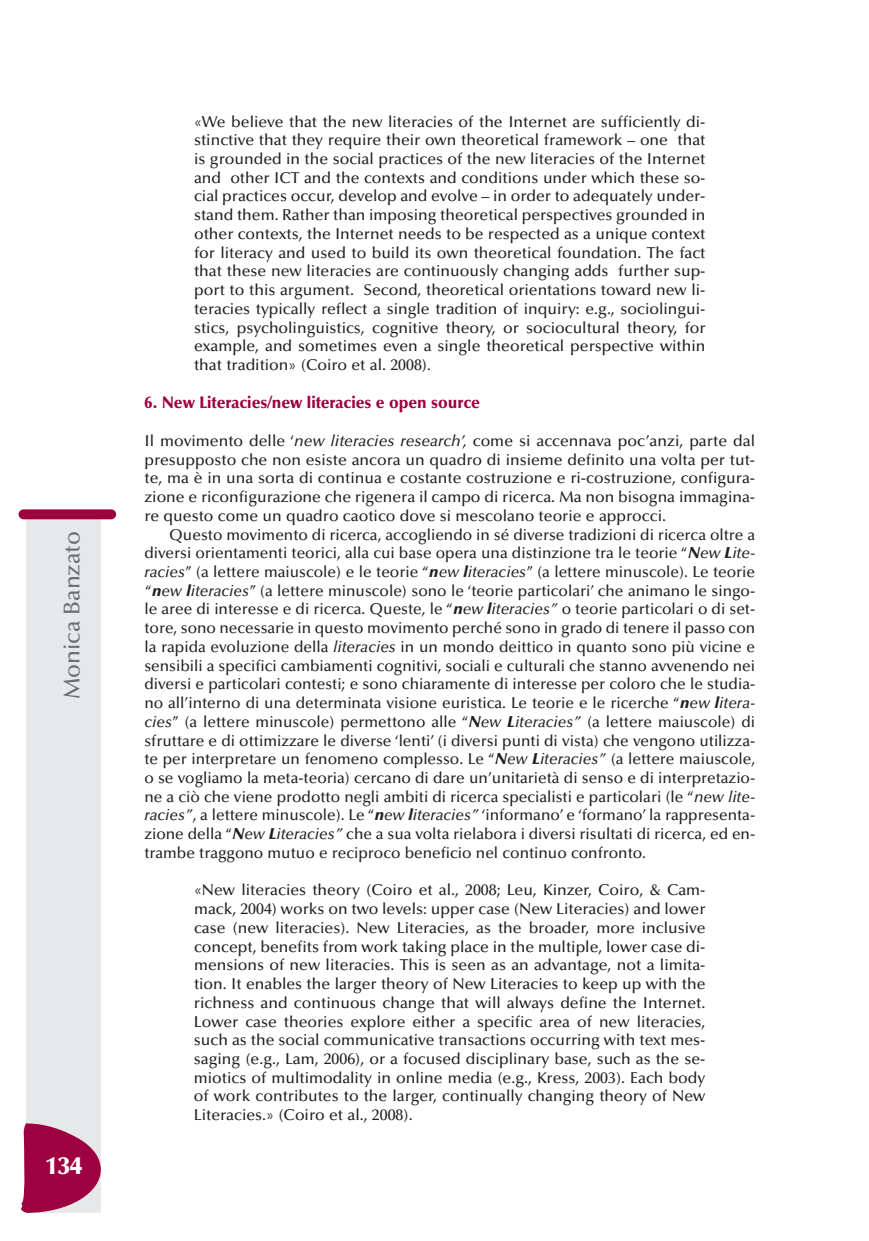
<style>
.page{position:relative;width:869px;height:1241px;background:#fff}
.page>*{position:absolute;margin:0;border:0;box-sizing:border-box;transform-origin:0 0}
.t1{font:900 24.5px "Optima";color:#fff}
.t2{font:500 22.75px "Optima";color:#6c6d70}
.t3{font:900 16.62px "Optima";color:#9d0140;scale:.95 1}
.t4{font:500 15.75px/18.7px "Optima";color:#231f20;text-align:justify}
.s1{font-style:italic}
.s2{font-weight:900;font-style:italic}
</style>
<div class="page">
<div style="left:27px;top:517px;width:74px;height:695px;background:#e7e8e9"></div>
<div style="left:19px;top:509px;width:97px;height:10px;background:#9d0140;border-radius:5px"></div>
<svg style="left:21px;top:1122px;width:80px;height:90px"></svg>
<h2 class="t2" style="left:63px;top:699px;width:170px;rotate:-90deg">Monica Banzato</h2>
<h1 class="t1" style="left:45px;top:1155px;width:38px">134</h1>
<p class="t4" style="left:194px;top:113px;width:512px">«We believe that the new literacies of the Internet are sufficiently di&shy;stinctive that they require their own theoretical framework – one that is grounded in the social practices of the new literacies of the Internet and other ICT and the contexts and conditions under which these so&shy;cial practices occur, develop and evolve – in order to adequately under&shy;stand them. Rather than imposing theoretical perspectives grounded in other contexts, the Internet needs to be respected as a unique context for literacy and used to build its own theoretical foundation. The fact that these new literacies are continuously changing adds further sup&shy;port to this argument. Second, theoretical orientations toward new li&shy;teracies typically reflect a single tradition of inquiry: e.g., sociolingui&shy;stics, psycholinguistics, cognitive theory, or sociocultural theory, for example, and sometimes even a single theoretical perspective within that tradition» (Coiro et al. 2008)<span class="s1">.</span></p>
<p class="t3" style="left:144px;top:396px;width:354px">6. New Literacies/new literacies e open source</p>
<p class="t4" style="left:144px;top:433px;width:612px">Il movimento delle ‘<span class="s1">new literacies research’,</span> come si accennava poc’anzi, parte dal presupposto che non esiste ancora un quadro di insieme definito una volta per tut&shy;te, ma è in una sorta di continua e costante costruzione e ri-costruzione, configura&shy;zione e riconfigurazione che rigenera il campo di ricerca. Ma non bisogna immagina&shy;re questo come un quadro caotico dove si mescolano teorie e approcci.</p>
<p class="t4" style="left:144px;top:526px;width:612px;text-indent:25px">Questo movimento di ricerca, accogliendo in sé diverse tradizioni di ricerca oltre a diversi orientamenti teorici, alla cui base opera una distinzione tra le teorie “<span class="s2">N</span><span class="s1">ew</span> <span class="s2">L</span><span class="s1">ite&shy;racies</span>” (a lettere maiuscole) e le teorie “<span class="s2">n</span><span class="s1">ew</span> <span class="s2">l</span><span class="s1">iteracies</span>” (a lettere minuscole). Le teorie “<span class="s2">n</span><span class="s1">ew</span> <span class="s2">l</span><span class="s1">iteracies</span>” (a lettere minuscole) sono le ‘teorie particolari’ che animano le singo&shy;le aree di interesse e di ricerca. Queste, le “<span class="s2">n</span><span class="s1">ew</span> <span class="s2">l</span><span class="s1">iteracies”</span> o teorie particolari o di set&shy;tore, sono necessarie in questo movimento perché sono in grado di tenere il passo con la rapida evoluzione della <span class="s1">literacies</span> in un mondo deittico in quanto sono più vicine e sensibili a specifici cambiamenti cognitivi, sociali e culturali che stanno avvenendo nei diversi e particolari contesti; e sono chiaramente di interesse per coloro che le studia&shy;no all’interno di una determinata visione euristica. Le teorie e le ricerche “<span class="s2">n</span><span class="s1">ew</span> <span class="s2">l</span><span class="s1">itera&shy;cies</span>” (a lettere minuscole) permettono alle “<span class="s2">N</span><span class="s1">ew</span> <span class="s2">L</span><span class="s1">iteracies”</span> (a lettere maiuscole) di sfruttare e di ottimizzare le diverse ‘lenti’ (i diversi punti di vista) che vengono utilizza&shy;te per interpretare un fenomeno complesso. Le “<span class="s2">N</span><span class="s1">ew</span> <span class="s2">L</span><span class="s1">iteracies”</span> (a lettere maiuscole, o se vogliamo la meta-teoria) cercano di dare un’unitarietà di senso e di interpretazio&shy;ne a ciò che viene prodotto negli ambiti di ricerca specialisti e particolari (le “<span class="s1">new lite&shy;racies”</span>, a lettere minuscole). Le “<span class="s2">n</span><span class="s1">ew</span> <span class="s2">l</span><span class="s1">iteracies”</span> ‘informano’ e ‘formano’ la rappresenta&shy;zione della “<span class="s2">N</span><span class="s1">ew</span> <span class="s2">L</span><span class="s1">iteracies”</span> che a sua volta rielabora i diversi risultati di ricerca, ed en&shy;trambe traggono mutuo e reciproco beneficio nel continuo confronto.</p>
<p class="t4" style="left:194px;top:882px;width:513px">«New literacies theory (Coiro et al., 2008; Leu, Kinzer, Coiro, &amp; Cam&shy;mack, 2004) works on two levels: upper case (New Literacies) and lower case (new literacies). New Literacies, as the broader, more inclusive concept, benefits from work taking place in the multiple, lower case di&shy;mensions of new literacies. This is seen as an advantage, not a limita&shy;tion. It enables the larger theory of New Literacies to keep up with the richness and continuous change that will always define the Internet.<br>Lower case theories explore either a specific area of new literacies, such as the social communicative transactions occurring with text mes&shy;saging (e.g., Lam, 2006), or a focused disciplinary base, such as the se&shy;miotics of multimodality in online media (e.g., Kress, 2003). Each body of work contributes to the larger, continually changing theory of New Literacies.» (Coiro et al., 2008).</p>
</div>
